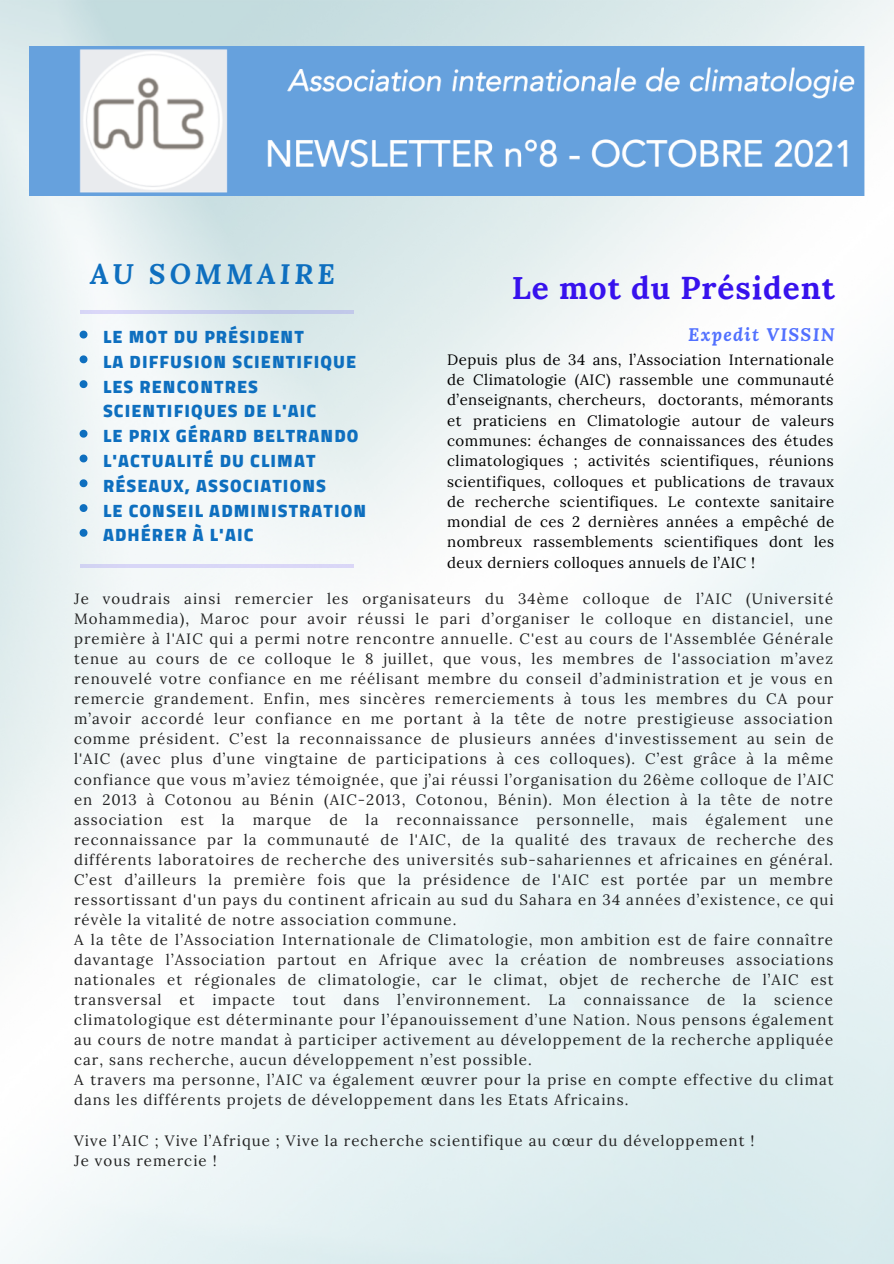
<style>
.page{position:relative;width:894px;height:1264px;background:#fff}
.page>*{position:absolute;margin:0;border:0;box-sizing:border-box;transform-origin:0 0}
.t1{font:700 31.5px "Lora";letter-spacing:.03em;color:#3712ed}
.t2{font:italic 700 28.05px "Lora";letter-spacing:.14em;color:#0e6fbf}
.t3{font:900 18px/24.8px "Cairo";letter-spacing:.06em;color:#0e6fbf}
.t4{font:italic 700 18px "Lora";letter-spacing:.07em;color:#5271ff}
.t5{font:15px/20.1px "Lora";letter-spacing:.07em;color:#222;text-align:justify}
.t6{font:15px/20.2px "Lora";letter-spacing:.03em;color:#000;text-align:justify}
</style>
<div class="page">
<img style="left:0;top:0;width:893px;height:1263px">
<hr style="left:80px;top:310px;width:274px;height:3px;background:#3712ed">
<img style="left:30px;top:47px;width:834px;height:148px">
<svg style="left:80px;top:330px;width:7px;height:8px"></svg>
<svg style="left:80px;top:355px;width:7px;height:8px"></svg>
<svg style="left:80px;top:380px;width:7px;height:8px"></svg>
<svg style="left:80px;top:430px;width:7px;height:7px"></svg>
<svg style="left:80px;top:454px;width:7px;height:8px"></svg>
<svg style="left:80px;top:479px;width:7px;height:8px"></svg>
<svg style="left:80px;top:504px;width:7px;height:8px"></svg>
<svg style="left:80px;top:529px;width:7px;height:8px"></svg>
<hr style="left:80px;top:564px;width:274px;height:4px;background:#d9d6f7">
<p class="t2" style="left:90px;top:255px;width:246px">AU SOMMAIRE</p>
<p class="t3" style="left:103px;top:324px;width:202px">LE MOT DU PRÉSIDENT</p>
<p class="t3" style="left:103px;top:349px;width:255px">LA DIFFUSION SCIENTIFIQUE</p>
<p class="t3" style="left:103px;top:374px;width:215px">LES RENCONTRES<br>SCIENTIFIQUES DE L'AIC</p>
<p class="t3" style="left:103px;top:423px;width:257px">LE PRIX GÉRARD BELTRANDO</p>
<p class="t3" style="left:103px;top:448px;width:214px">L'ACTUALITÉ DU CLIMAT</p>
<p class="t3" style="left:103px;top:473px;width:224px">RÉSEAUX, ASSOCIATIONS</p>
<p class="t3" style="left:103px;top:498px;width:265px">LE CONSEIL ADMINISTRATION</p>
<p class="t3" style="left:103px;top:522px;width:152px">ADHÉRER À L'AIC</p>
<p class="t1" style="left:511px;top:267px;width:324px">Le mot du Président</p>
<p class="t4" style="left:688px;top:322px;width:148px">Expedit VISSIN</p>
<p class="t6" style="left:447px;top:349px;width:388px">Depuis plus de 34 ans, l’Association Internationale de Climatologie (AIC) rassemble une communauté d’enseignants, chercheurs, doctorants, mémorants et praticiens en Climatologie autour de valeurs communes: échanges de connaissances des études climatologiques ; activités scientifiques, réunions scientifiques, colloques et publications de travaux de recherche scientifiques. Le contexte sanitaire mondial de ces 2 dernières années a empêché de nombreux rassemblements scientifiques dont les deux derniers colloques annuels de l’AIC !</p>
<p class="t5" style="left:74px;top:588px;width:761px">Je voudrais ainsi remercier les organisateurs du 34ème colloque de l’AIC (Université Mohammedia), Maroc pour avoir réussi le pari d’organiser le colloque en distanciel, une première à l'AIC qui a permi notre rencontre annuelle. C'est au cours de l'Assemblée Générale tenue au cours de ce colloque le 8 juillet, que vous, les membres de l'association m’avez renouvelé votre confiance en me réélisant membre du conseil d’administration et je vous en remercie grandement. Enfin, mes sincères remerciements à tous les membres du CA pour m’avoir accordé leur confiance en me portant à la tête de notre prestigieuse association comme président. C’est la reconnaissance de plusieurs années d'investissement au sein de l'AIC (avec plus d’une vingtaine de participations à ces colloques). C’est grâce à la même confiance que vous m’aviez témoignée, que j’ai réussi l’organisation du 26ème colloque de l’AIC en 2013 à Cotonou au Bénin (AIC-2013, Cotonou, Bénin). Mon élection à la tête de notre association est la marque de la reconnaissance personnelle, mais également une reconnaissance par la communauté de l'AIC, de la qualité des travaux de recherche des différents laboratoires de recherche des universités sub-sahariennes et africaines en général.<br>C’est d’ailleurs la première fois que la présidence de l'AIC est portée par un membre ressortissant d'un pays du continent africain au sud du Sahara en 34 années d’existence, ce qui révèle la vitalité de notre association commune.</p>
<p class="t5" style="left:74px;top:929px;width:761px">A la tête de l’Association Internationale de Climatologie, mon ambition est de faire connaître davantage l’Association partout en Afrique avec la création de nombreuses associations nationales et régionales de climatologie, car le climat, objet de recherche de l’AIC est transversal et impacte tout dans l’environnement. La connaissance de la science climatologique est déterminante pour l’épanouissement d’une Nation. Nous pensons également au cours de notre mandat à participer activement au développement de la recherche appliquée car, sans recherche, aucun développement n’est possible.</p>
<p class="t5" style="left:74px;top:1069px;width:761px">A travers ma personne, l’AIC va également œuvrer pour la prise en compte effective du climat dans les différents projets de développement dans les Etats Africains.</p>
<p class="t5" style="left:74px;top:1129px;width:681px">Vive l’AIC ; Vive l’Afrique ; Vive la recherche scientifique au cœur du développement !</p>
<p class="t5" style="left:74px;top:1150px;width:144px">Je vous remercie !</p>
</div>
